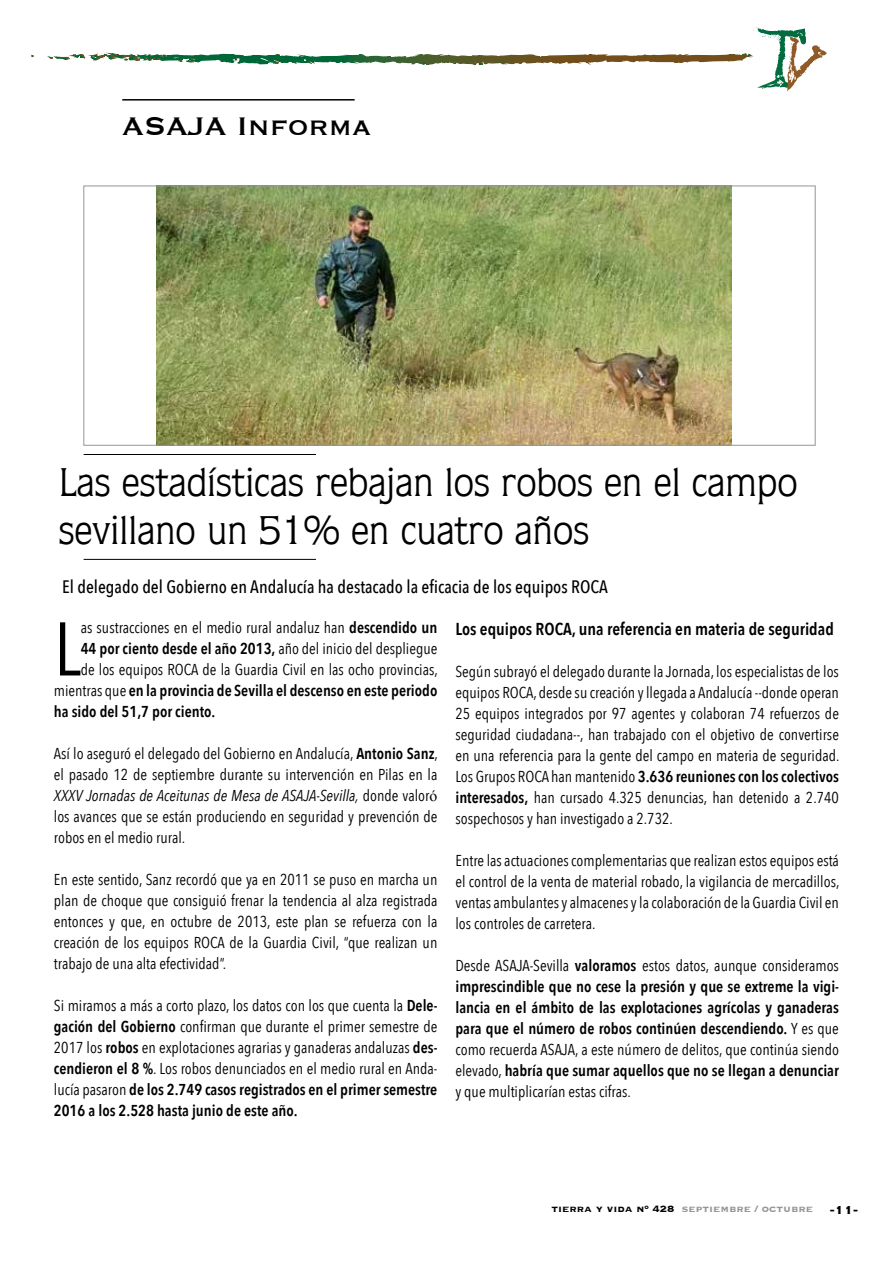
<style>
.page{position:relative;width:893px;height:1263px;background:#fff}
.page>*{position:absolute;margin:0;border:0;box-sizing:border-box;transform-origin:0 0}
.t1{font:75px "Avenir Next Condensed";color:#000}
.t2{font:40.5px/48px "Quorum Std";color:#000}
.t3{font:33px "Copperplate";color:#000}
.t4{font:500 18px "Avenir Next Condensed";color:#000}
.t5{font:600 17.25px "Avenir Next Condensed";color:#000}
.t6{font:15.75px/21px "Avenir Next Condensed";color:#000;text-align:justify}
.t7{font:600 15.75px/21px "Avenir Next Condensed";color:#000;text-align:justify}
.t8{font:700 12px "Copperplate";color:#939598}
.s1{font-weight:600}
.s2{font-weight:400}
.s3{font-style:italic}
.s4{font-family:"Times New Roman"}
.s5{color:#000}
.s6{font-size:15px;color:#000}
</style>
<div class="page">
<svg style="left:47px;top:27px;width:780px;height:65px"></svg>
<hr style="left:122px;top:99px;width:233px;height:2px;background:#000">
<hr style="left:84px;top:454px;width:232px;height:1px;background:#000">
<hr style="left:84px;top:559px;width:232px;height:1px;background:#000">
<img style="left:156px;top:188px;width:576px;height:255px">
<div style="left:84px;top:186px;width:731px;height:259px;border:1px solid #939598"></div>
<h3 class="t3" style="left:122px;top:105px;width:250px">ASAJA Informa</h3>
<h2 class="t2" style="left:59px;top:458px;width:740px">Las estadísticas rebajan los robos en el campo sevillano un 51% en cuatro años</h2>
<p class="t4" style="left:62px;top:576px;width:547px">El delegado del Gobierno en Andalucía ha destacado la eficacia de los equipos ROCA</p>
<h1 class="t1" style="left:54px;top:585px;width:28px">L</h1>
<p class="t6" style="left:81px;top:617px;width:358px">as sustracciones en el medio rural andaluz han <span class="s1">descendido un</span></p>
<p class="t7" style="left:81px;top:638px;width:358px">44 por ciento desde el año 2013, <span class="s2">año del inicio del despliegue</span></p>
<p class="t6" style="left:81px;top:659px;width:359px">de los equipos ROCA de la Guardia Civil en las ocho provincias,</p>
<p class="t7" style="left:54px;top:680px;width:385px"><span class="s2">mientras que</span> en la provincia de Sevilla el descenso en este periodo</p>
<p class="t7" style="left:54px;top:701px;width:163px">ha sido del 51,7 por ciento.</p>
<p class="t6" style="left:54px;top:743px;width:385px">Así lo aseguró el delegado del Gobierno en Andalucía, <span class="s1">Antonio Sanz</span>, el pasado 12 de septiembre durante su intervención en Pilas en la <span class="s3">XXXV Jornadas de Aceitunas de Mesa de ASAJA-Sevilla,</span> donde valor<span class="s4">ó </span>los avances que se están produciendo en seguridad y prevención de robos en el medio rural.</p>
<p class="t6" style="left:54px;top:869px;width:385px">En este sentido, Sanz recordó que ya en 2011 se puso en marcha un plan de choque que consiguió frenar la tendencia al alza registrada entonces y que, en octubre de 2013, este plan se refuerza con la creación de los equipos ROCA de la Guardia Civil, “que realizan un trabajo de una alta efectividad”.</p>
<p class="t6" style="left:54px;top:995px;width:385px">Si miramos a más a corto plazo, los datos con los que cuenta la <span class="s1">Dele&shy;gación del Gobierno</span> confirman que durante el primer semestre de 2017 los <span class="s1">robos</span> en explotaciones agrarias y ganaderas andaluzas <span class="s1">des&shy;cendieron el 8 %</span>. Los robos denunciados en el medio rural en Anda&shy;lucía pasaron <span class="s1">de los 2.749 casos registrados en el primer semestre 2016 a los 2.528 hasta junio de este año.</span></p>
<p class="t5" style="left:455px;top:614px;width:380px">Los equipos ROCA, una referencia en materia de seguridad</p>
<p class="t6" style="left:455px;top:660px;width:385px">Según subrayó el delegado durante la Jornada, los especialistas de los equipos ROCA, desde su creación y llegada a Andalucía --donde operan 25 equipos integrados por 97 agentes y colaboran 74 refuerzos de seguridad ciudadana--, han trabajado con el objetivo de convertirse en una referencia para la gente del campo en materia de seguridad.<br>Los Grupos ROCA han mantenido <span class="s1">3.636 reuniones con los colectivos interesados,</span> han cursado 4.325 denuncias, han detenido a 2.740 sospechosos y han investigado a 2.732.</p>
<p class="t6" style="left:455px;top:849px;width:385px">Entre las actuaciones complementarias que realizan estos equipos está el control de la venta de material robado, la vigilancia de mercadillos, ventas ambulantes y almacenes y la colaboración de la Guardia Civil en los controles de carretera.</p>
<p class="t7" style="left:455px;top:954px;width:385px"><span class="s2">Desde ASAJA-Sevilla</span> valoramos <span class="s2">estos datos, aunque consideramos </span>imprescindible que no cese la presión y que se extreme la vigi&shy;lancia en el ámbito de las explotaciones agrícolas y ganaderas para que el número de robos continúen descendiendo. <span class="s2">Y es que como recuerda ASAJA, a este número de delitos, que continúa siendo elevado,</span> habría que sumar aquellos que no se llegan a denunciar <span class="s2">y que multiplicarían estas cifras.</span></p>
<p class="t8" style="left:551px;top:1201px;width:308px"><span class="s5">tierra y vida nº 428</span> septiembre / octubre <span class="s6">-11-</span></p>
</div>
